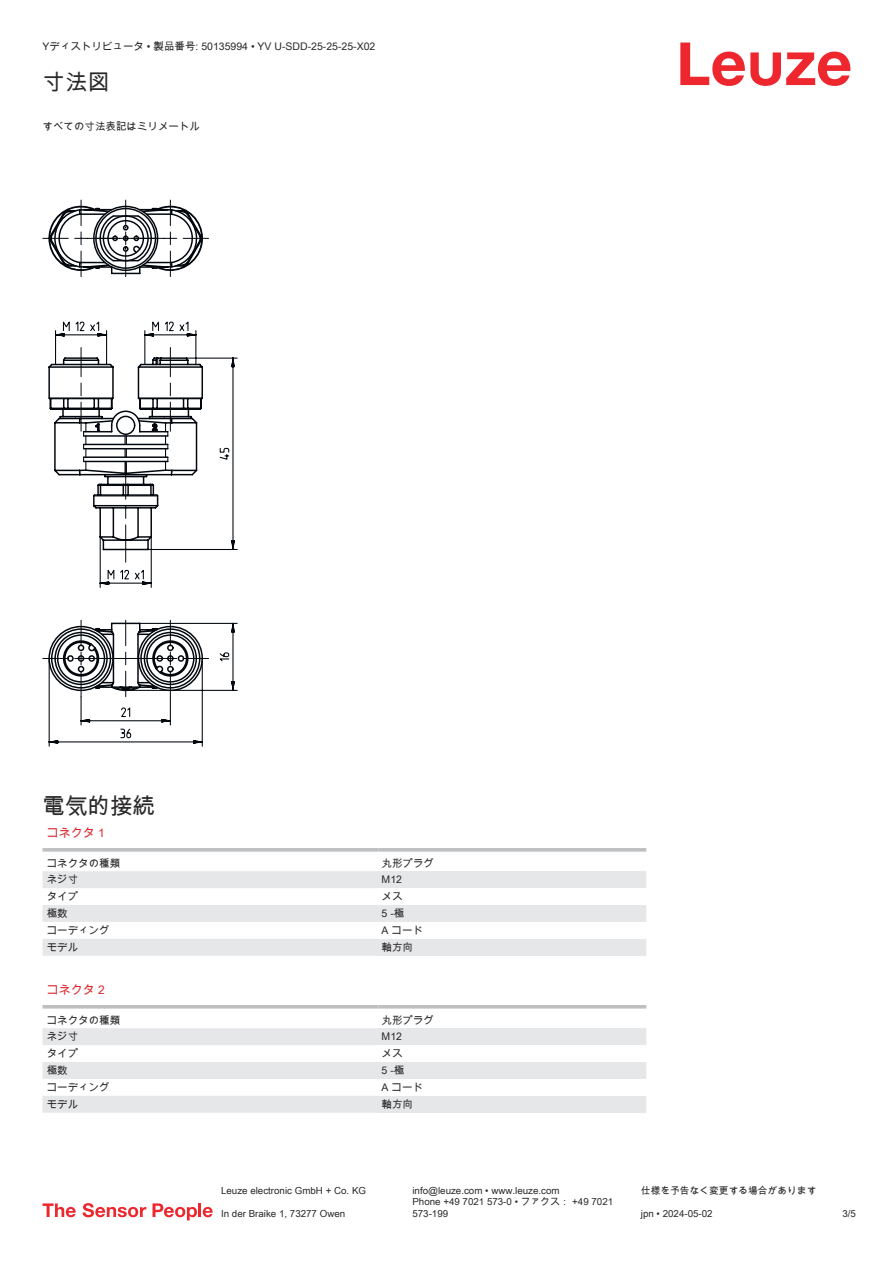
<style>
.page{position:relative;width:893px;height:1263px;background:#fff}
.page>*{position:absolute;margin:0;border:0;box-sizing:border-box;transform-origin:0 0}
.t1{font:22.5px "Arial Unicode MS";color:#2b292a}
.t2{font:12px "Arial Unicode MS";color:#db2a30}
.t3{font:10.5px "Arial Unicode MS";color:#2b292a}
.t4{font:9.75px/11.7px "Arial Unicode MS";color:#2b292a}
</style>
<div class="page">
<svg style="left:680px;top:43px;width:170px;height:43px"></svg>
<svg style="left:43px;top:871px;width:335px;height:85px;fill:#e6e7e9"></svg>
<svg style="left:43px;top:848px;width:335px;height:4px"></svg>
<svg style="left:378px;top:848px;width:268px;height:4px"></svg>
<div style="left:378px;top:871px;width:268px;height:17px;background:#e6e7e9"></div>
<div style="left:378px;top:905px;width:268px;height:17px;background:#e6e7e9"></div>
<div style="left:378px;top:939px;width:268px;height:17px;background:#e6e7e9"></div>
<svg style="left:43px;top:1008px;width:603px;height:1px"></svg>
<svg style="left:43px;top:1028px;width:335px;height:85px;fill:#e6e7e9"></svg>
<hr style="left:43px;top:1005px;width:335px;height:3px;background:#bdbfc1">
<hr style="left:378px;top:1005px;width:268px;height:3px;background:#bdbfc1">
<div style="left:378px;top:1028px;width:268px;height:17px;background:#e6e7e9"></div>
<div style="left:378px;top:1062px;width:268px;height:17px;background:#e6e7e9"></div>
<div style="left:378px;top:1096px;width:268px;height:17px;background:#e6e7e9"></div>
<svg style="left:43px;top:1203px;width:33px;height:14px"></svg>
<svg style="left:83px;top:1203px;width:63px;height:14px"></svg>
<svg style="left:153px;top:1203px;width:44px;height:17px"></svg>
<hr style="left:198px;top:1203px;width:3px;height:14px;background:#ed272d">
<svg style="left:203px;top:1207px;width:10px;height:10px"></svg>
<svg style="left:43px;top:200px;width:166px;height:77px"></svg>
<svg style="left:48px;top:321px;width:190px;height:426px"></svg>
<p class="t3" style="left:43px;top:39px;width:334px">Yディストリビュータ • 製品番号: 50135994 • YV U-SDD-25-25-25-X02</p>
<h1 class="t1" style="left:43px;top:66px;width:69px">寸法図</h1>
<p class="t3" style="left:43px;top:119px;width:159px">すべての寸法表記はミリメートル</p>
<h1 class="t1" style="left:43px;top:790px;width:114px">電気的接続</h1>
<p class="t2" style="left:47px;top:824px;width:60px">コネクタ 1</p>
<p class="t3" style="left:47px;top:855px;width:75px">コネクタの種類</p>
<p class="t3" style="left:382px;top:855px;width:54px">丸形プラグ</p>
<p class="t3" style="left:47px;top:872px;width:33px">ネジ寸</p>
<p class="t3" style="left:382px;top:872px;width:22px">M12</p>
<p class="t3" style="left:47px;top:889px;width:33px">タイプ</p>
<p class="t3" style="left:382px;top:889px;width:22px">メス</p>
<p class="t3" style="left:47px;top:906px;width:22px">極数</p>
<p class="t3" style="left:382px;top:906px;width:24px">5 -極</p>
<p class="t3" style="left:47px;top:923px;width:64px">コーディング</p>
<p class="t3" style="left:382px;top:923px;width:43px">A コード</p>
<p class="t3" style="left:47px;top:940px;width:33px">モデル</p>
<p class="t3" style="left:382px;top:940px;width:33px">軸方向</p>
<p class="t2" style="left:47px;top:981px;width:60px">コネクタ 2</p>
<p class="t3" style="left:47px;top:1012px;width:75px">コネクタの種類</p>
<p class="t3" style="left:382px;top:1012px;width:54px">丸形プラグ</p>
<p class="t3" style="left:47px;top:1029px;width:33px">ネジ寸</p>
<p class="t3" style="left:382px;top:1029px;width:22px">M12</p>
<p class="t3" style="left:47px;top:1046px;width:33px">タイプ</p>
<p class="t3" style="left:382px;top:1046px;width:22px">メス</p>
<p class="t3" style="left:47px;top:1063px;width:22px">極数</p>
<p class="t3" style="left:382px;top:1063px;width:24px">5 -極</p>
<p class="t3" style="left:47px;top:1080px;width:64px">コーディング</p>
<p class="t3" style="left:382px;top:1080px;width:43px">A コード</p>
<p class="t3" style="left:47px;top:1097px;width:33px">モデル</p>
<p class="t3" style="left:382px;top:1097px;width:33px">軸方向</p>
<p class="t4" style="left:221px;top:1184px;width:146px">Leuze electronic GmbH + Co. KG</p>
<p class="t4" style="left:412px;top:1184px;width:149px">info@leuze.com • www.leuze.com</p>
<p class="t4" style="left:641px;top:1184px;width:177px">仕様を予告なく変更する場合があります</p>
<p class="t4" style="left:221px;top:1207px;width:126px">In der Braike 1, 73277 Owen</p>
<p class="t4" style="left:412px;top:1196px;width:202px">Phone +49 7021 573-0 • ファクス： +49 7021<br>573-199</p>
<p class="t4" style="left:641px;top:1207px;width:73px">jpn • 2024-05-02</p>
<p class="t4" style="left:842px;top:1207px;width:15px">3/5</p>
</div>
